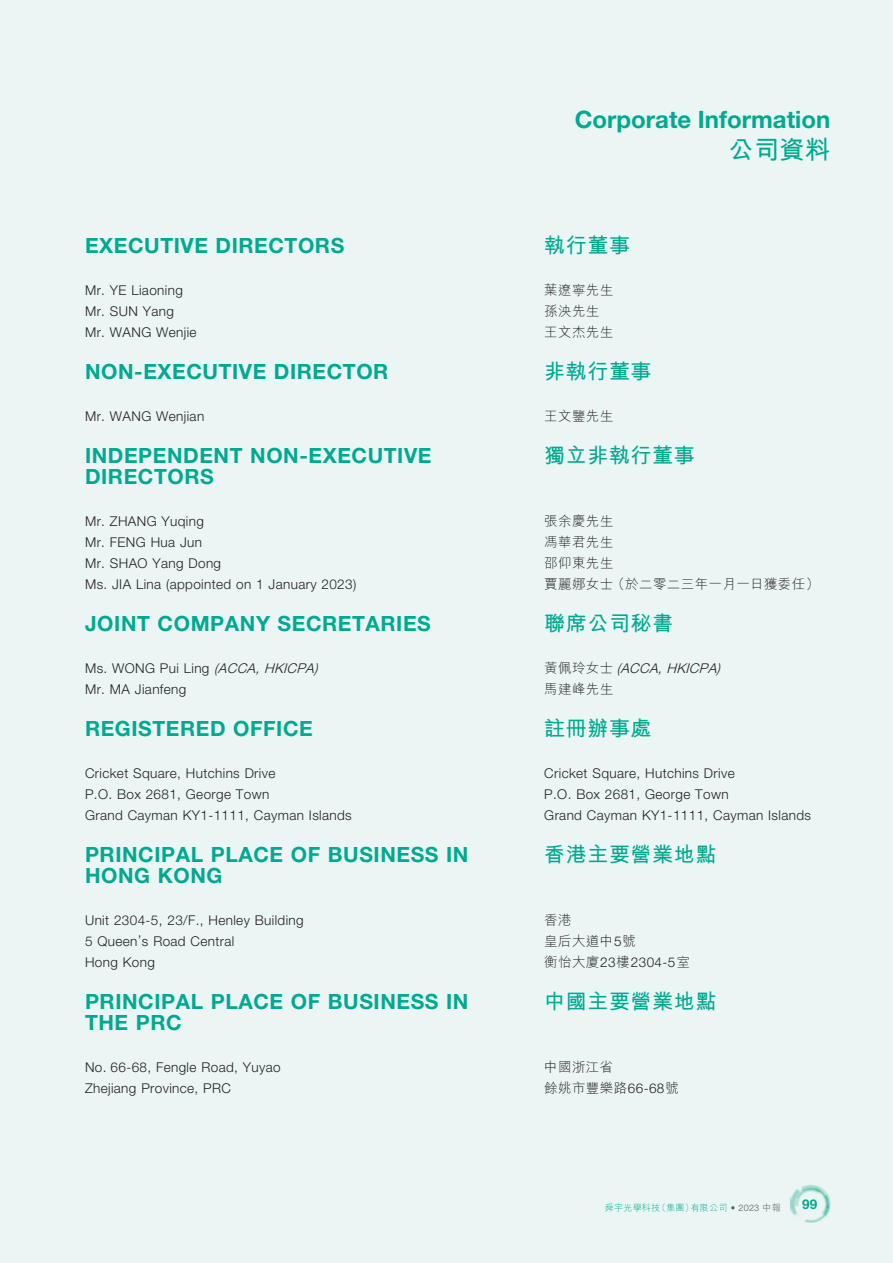
<style>
.page{position:relative;width:893px;height:1263px;background:#ebf6f4}
.page>*{position:absolute;margin:0;border:0;box-sizing:border-box;transform-origin:0 0}
.t1{font:700 25.5px "M Hei HK";color:#00a990}
.t2{font:700 24px "Helvetica Neue LT Std";color:#00a990}
.t3{font:700 21px/21px "Helvetica Neue LT Std";letter-spacing:.03em;color:#00a990}
.t4{font:700 21px "M Hei HK";letter-spacing:.03em;color:#00a990}
.t5{font:300 13.5px/21px "Helvetica Neue LT Std";letter-spacing:.03em;color:#231f20}
.t6{font:300 13.5px/21px "M Hei HK";letter-spacing:.03em;color:#231f20}
.t7{font:italic 300 13.5px "Helvetica Neue LT Std";color:#231f20}
.t8{font:700 13.5px "Helvetica Neue LT Std";color:#00a990}
.t9{font:300 9px "M Hei HK";letter-spacing:.03em;color:#00a990}
.s1{font-style:italic}
.s2{font-family:"M Hei HK";font-style:normal}
.s3{font-family:"Helvetica Neue LT Std"}
.s4{font-family:"M Hei HK"}
.s5{font-family:"Helvetica Neue LT Std";color:#57585a}
.s6{color:#57585a}
</style>
<div class="page">
<img style="left:791px;top:1185px;width:39px;height:38px">
<h3 class="t3" style="left:85px;top:234px;width:261px">EXECUTIVE DIRECTORS</h3>
<p class="t5" style="left:85px;top:279px;width:113px">Mr. YE Liaoning<br>Mr. SUN Yang<br>Mr. WANG Wenjie</p>
<h3 class="t3" style="left:85px;top:360px;width:305px">NON-EXECUTIVE DIRECTOR</h3>
<p class="t5" style="left:85px;top:405px;width:121px">Mr. WANG Wenjian</p>
<h3 class="t3" style="left:85px;top:444px;width:348px">INDEPENDENT NON-EXECUTIVE<br>DIRECTORS</h3>
<p class="t5" style="left:85px;top:510px;width:273px">Mr. ZHANG Yuqing<br>Mr. FENG Hua Jun<br>Mr. SHAO Yang Dong<br>Ms. JIA Lina (appointed on 1 January 2023)</p>
<h3 class="t3" style="left:85px;top:612px;width:347px">JOINT COMPANY SECRETARIES</h3>
<p class="t5" style="left:85px;top:657px;width:234px">M s . W O N G P u i L i n g <span class="s1">(ACCA,HKICPA)<br></span>Mr. MA Jianfeng</p>
<h3 class="t3" style="left:85px;top:717px;width:229px">REGISTERED OFFICE</h3>
<p class="t5" style="left:85px;top:762px;width:268px">Cricket Square, Hutchins Drive<br>P.O. Box 2681, George Town<br>Grand Cayman KY1-1111, Cayman Islands</p>
<h3 class="t3" style="left:85px;top:843px;width:385px">PRINCIPAL PLACE OF BUSINESS IN<br>HONG KONG</h3>
<p class="t5" style="left:85px;top:909px;width:220px">Unit 2304-5, 23/F., Henley Building<br>5 Queen’s Road Central<br>Hong Kong</p>
<h3 class="t3" style="left:85px;top:990px;width:385px">PRINCIPAL PLACE OF BUSINESS IN<br>THE PRC</h3>
<p class="t5" style="left:85px;top:1056px;width:197px">No. 66-68, Fengle Road, Yuyao<br>Zhejiang Province, PRC</p>
<h2 class="t2" style="left:575px;top:104px;width:257px">Corporate Information</h2>
<h1 class="t1" style="left:728px;top:131px;width:103px">公司資料</h1>
<h3 class="t4" style="left:544px;top:230px;width:87px">執行董事</h3>
<p class="t6" style="left:544px;top:279px;width:71px">葉遼寧先生孫泱先生王文杰先生</p>
<h3 class="t4" style="left:544px;top:356px;width:109px">非執行董事</h3>
<p class="t6" style="left:544px;top:405px;width:71px">王文鑒先生</p>
<h3 class="t4" style="left:544px;top:440px;width:152px">獨立非執行董事</h3>
<p class="t6" style="left:544px;top:510px;width:276px">張余慶先生<br>馮華君先生<br>邵仰東先生<br>賈麗娜女士（於二零二三年一月一日獲委任）</p>
<h3 class="t4" style="left:544px;top:608px;width:130px">聯席公司秘書</h3>
<p class="t7" style="left:544px;top:660px;width:178px"><span class="s2">黃佩玲女士</span> (ACCA,HKICPA)</p>
<p class="t6" style="left:544px;top:678px;width:71px">馬建峰先生</p>
<h3 class="t4" style="left:544px;top:713px;width:109px">註冊辦事處</h3>
<p class="t5" style="left:544px;top:762px;width:268px">Cricket Square, Hutchins Drive<br>P.O. Box 2681, George Town<br>Grand Cayman KY1-1111, Cayman Islands</p>
<h3 class="t4" style="left:544px;top:839px;width:174px">香港主要營業地點</h3>
<p class="t6" style="left:544px;top:909px;width:93px">香港<br>皇后大道中<span class="s3">5</span>號</p>
<p class="t5" style="left:544px;top:951px;width:147px"><span class="s4">衡怡大廈</span>23<span class="s4">樓</span>2304-5<span class="s4">室</span></p>
<h3 class="t4" style="left:544px;top:986px;width:174px">中國主要營業地點</h3>
<p class="t6" style="left:544px;top:1056px;width:136px">中國浙江省<br>餘姚市豐樂路<span class="s3">66-68</span>號</p>
<p class="t9" style="left:605px;top:1203px;width:177px">舜宇光學科技（集團）有限公司 <span class="s5">• 2023</span> <span class="s6">中報</span></p>
<p class="t8" style="left:802px;top:1196px;width:17px">99</p>
</div>
